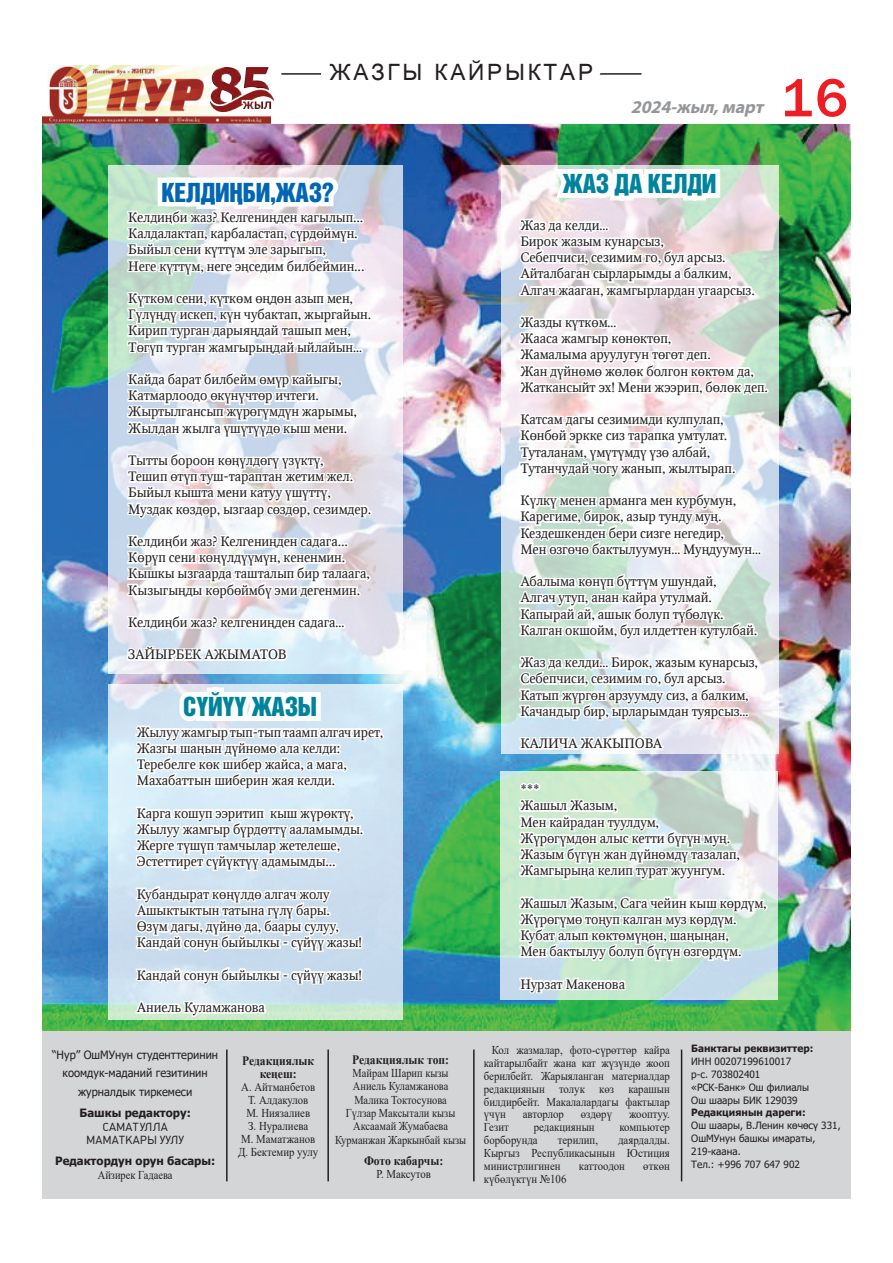
<style>
.page{position:relative;width:893px;height:1263px;background:#fff}
.page>*{position:absolute;margin:0;border:0;box-sizing:border-box;transform-origin:0 0}
.t1{font:54.15px "Q3 Franklin Gothic Medium C";color:#ee1d23}
.t2{font:24px "Q3 Helvetica Inserat Cyrillic";letter-spacing:-.01em;color:#00839d}
.t3{font:24px "Q3 Helvetica Inserat Cyrillic";letter-spacing:-.01em;color:#0166b3}
.t4{font:22.5px "Arial Q2";letter-spacing:.125em;color:#231f20}
.t5{font:italic 700 18px "Myriad Pro";color:#939598}
.t6{font:13.5px/16.2px "Q3 Octava C";letter-spacing:-.01em;color:#231f20}
.t7{font:700 12.9px/12.9px "Times New Roman";color:#231f20;text-align:center;scale:.9 1}
.t8{font:12px/12.9px "Times New Roman";color:#231f20;text-align:justify;scale:.9 1}
.t9{font:12px/13.4px "Times New Roman";color:#231f20;text-align:center;scale:.87 1}
.t10{font:11.4px/18.5px "Tahoma";color:#231f20;text-align:center}
.t11{font:700 11.4px "Tahoma";color:#231f20}
.t12{font:11.4px/13.4px "Q3 DIN";color:#231f20;text-align:center}
.t13{font:10.05px/12.9px "Tahoma";color:#231f20}
.t14{font:700 10.05px "Tahoma";color:#231f20}
</style>
<div class="page">
<hr style="left:43px;top:124px;width:807px;height:1px;background:#231f20">
<img style="left:43px;top:65px;width:82px;height:58px">
<div style="left:42px;top:1030px;width:808px;height:169px;background:#d4d5d7"></div>
<img style="left:43px;top:125px;width:807px;height:905px">
<svg style="left:109px;top:165px;width:16px;height:509px;background:#cbdee0"></svg>
<svg style="left:109px;top:684px;width:16px;height:336px;background:#d3e7f2"></svg>
<svg style="left:771px;top:165px;width:7px;height:589px;background:#d7e2de"></svg>
<svg style="left:771px;top:771px;width:7px;height:229px"></svg>
<img style="left:125px;top:65px;width:646px;height:1117px">
<h3 class="t4" style="left:330px;top:60px;width:265px">ЖАЗГЫ КАЙРЫКТАР</h3>
<h3 class="t5" style="left:631px;top:96px;width:139px">2024-жыл,март</h3>
<h1 class="t1" style="left:782px;top:68px;width:68px">16</h1>
<h2 class="t3" style="left:161px;top:178px;width:174px">КЕЛДИЎБИ,ЖАЗ?</h2>
<p class="t6" style="left:128px;top:210px;width:238px">Келдиўби жаз? Келгениўден кагылып...<br>Калдалактап, карбаластап, сїрдєймїн.<br>Быйыл сени кїттїм эле зарыгып,<br>Неге кїттїм, неге эўседим билбеймин...</p>
<p class="t6" style="left:128px;top:291px;width:245px">Кїткєм сени, кїткєм єўдєн азып мен, Гїлїўдї искеп, кїн чубактап, жыргайын.<br>Кирип турган дарыяўдай ташып мен, Тєгїп турган жамгырыўдай ыйлайын…</p>
<p class="t6" style="left:128px;top:372px;width:230px">Кайда барат билбейм ємїр кайыгы,<br>Катмарлоодо єкїнїчтєр ичтеги.<br>Жыртылгансып жїрєгїмдїн жарымы,<br>Жылдан жылга їшїтїїдє кыш мени.</p>
<p class="t6" style="left:128px;top:453px;width:244px">Тытты бороон кєўїлдєгї їзїктї,<br>Тешип єтїп туш-тараптан жетим жел.<br>Быйыл кышта мени катуу їшїттї, Муздак кєздєр, ызгаар сєздєр, сезимдер.</p>
<p class="t6" style="left:128px;top:534px;width:243px">Келдиўби жаз? Келгениўден садага...<br>Кєрїп сени кєўїлдїїмїн, кененмин.<br>Кышкы ызгаарда ташталып бир талаага, Кызыгыўды кєрбєймбї эми дегенмин.</p>
<p class="t6" style="left:128px;top:615px;width:218px">Келдиўби жаз? келгениўден садага…</p>
<p class="t6" style="left:128px;top:647px;width:160px">ЗАЙЫРБЕК АЖЫМАТОВ</p>
<h2 class="t2" style="left:183px;top:692px;width:135px">СЇЙЇЇ ЖАЗЫ</h2>
<p class="t6" style="left:137px;top:724px;width:248px">Жылуу жамгыр тып-тып таамп алгач ирет, Жазгы шаўын дїйнємє ала келди:<br>Теребелге кєк шибер жайса, а мага, Махабаттын шиберин жая келди.</p>
<p class="t6" style="left:137px;top:805px;width:228px">Карга кошуп ээритип кыш жїрєктї, Жылуу жамгыр бїрдєттї ааламымды.<br>Жерге тїшїп тамчылар жетелеше, Эстеттирет сїйїктїї адамымды...</p>
<p class="t6" style="left:137px;top:886px;width:227px">Кубандырат кєўїлдє алгач жолу<br>Ашыктыктын татына гїлї бары.<br>Єзїм дагы, дїйнє да, баары сулуу,<br>Кандай сонун быйылкы - сїйїї жазы!</p>
<p class="t6" style="left:137px;top:967px;width:227px">Кандай сонун быйылкы - сїйїї жазы!</p>
<p class="t6" style="left:137px;top:999px;width:130px">Аниель Куламжанова</p>
<h2 class="t2" style="left:563px;top:169px;width:155px">ЖАЗ ДА КЕЛДИ</h2>
<p class="t6" style="left:520px;top:217px;width:236px">Жаз да келди…<br>Бирок жазым кунарсыз,<br>Себепчиси, сезимим го, бул арсыз.<br>Айталбаган сырларымды а балким,<br>Алгач жааган, жамгырлардан угаарсыз.</p>
<p class="t6" style="left:520px;top:314px;width:249px">Жазды кїткєм…<br>Жааса жамгыр кєнєктєп,<br>Жамалыма аруулугун тєгєт деп.<br>Жан дїйнємє жєлєк болгон кєктєм да,<br>Жаткансыйт эх! Мени жээрип, бєлєк деп.</p>
<p class="t6" style="left:520px;top:412px;width:217px">Катсам дагы сезимимди кулпулап, Кєнбєй эркке сиз тарапка умтулат.<br>Туталанам, їмїтїмдї їзє албай, Тутанчудай чогу жанып, жылтырап.</p>
<p class="t6" style="left:520px;top:493px;width:242px">Кїлкї менен арманга мен курбумун, Карегиме, бирок, азыр тунду муў.<br>Кездешкенден бери сизге негедир,<br>Мен єзгєчє бактылуумун… Муўдуумун…</p>
<p class="t6" style="left:520px;top:574px;width:238px">Абалыма кєнїп бїттїм ушундай,<br>Алгач утуп, анан кайра утулмай.<br>Капырай ай, ашык болуп тїбєлїк.<br>Калган окшойм, бул илдеттен кутулбай.</p>
<p class="t6" style="left:520px;top:655px;width:239px">Жаз да келди… Бирок, жазым кунарсыз, Себепчиси, сезимим го, бул арсыз.<br>Катып жїргєн арзуумду сиз, а балким, Качандыр бир, ырларымдан туярсыз…</p>
<p class="t6" style="left:520px;top:736px;width:144px">КАЛИЧА ЖАКЫПОВА</p>
<p class="t6" style="left:520px;top:782px;width:221px">***<br>Жашыл Жазым,<br>Мен кайрадан туулдум,<br>Жїрєгїмдєн алыс кетти бїгїн муў.<br>Жазым бїгїн жан дїйнємдї тазалап,<br>Жамгырыўа келип турат жуунгум.</p>
<p class="t6" style="left:520px;top:895px;width:248px">Жашыл Жазым, Сага чейин кыш кєрдїм, Жїрєгїмє тоўуп калган муз кєрдїм.<br>Кубат алып кєктємїўєн, шаўыўан,<br>Мен бактылуу болуп бїгїн єзгєрдїм.</p>
<p class="t6" style="left:520px;top:976px;width:106px">Нурзат Макенова</p>
<p class="t10" style="left:52px;top:1046px;width:167px">“Нур” ОшМУнун студенттеринин коомдук-маданий гезитинин журналдык тиркемеси</p>
<p class="t11" style="left:80px;top:1105px;width:113px">Башкы редактору:</p>
<p class="t12" style="left:86px;top:1120px;width:99px">САМАТУЛЛА<br>МАМАТКАРЫ УУЛУ</p>
<p class="t11" style="left:55px;top:1153px;width:162px">Редактордун орун басары:</p>
<p class="t9" style="left:98px;top:1167px;width:87px">Айзирек Гадаева</p>
<p class="t7" style="left:242px;top:1054px;width:82px">Редакциялык кеңеш:</p>
<p class="t8" style="left:238px;top:1080px;width:91px;text-align:center">А. Айтманбетов<br>Т. Алдакулов<br>М. Ниязалиев<br>З. Нуралиева<br>М. Маматжанов<br>Д. Бектемир уулу</p>
<p class="t7" style="left:352px;top:1052px;width:109px">Редакциялык топ:</p>
<p class="t9" style="left:335px;top:1066px;width:152px">Майрам Шарип кызы<br>Аниель Куламжанова<br>Малика Токтосунова<br>Гүлзар Максытали кызы<br>Аксаамай Жумабаева<br>Курманжан Жаркынбай кызы</p>
<p class="t7" style="left:364px;top:1154px;width:90px">Фото кабарчы:</p>
<p class="t8" style="left:376px;top:1167px;width:62px">Р. Максутов</p>
<p class="t8" style="left:484px;top:1043px;width:208px;text-indent:8px">Кол жазмалар, фото-сүрөттөр кайра кайтарылбайт жана кат жүзүндө жооп берилбейт. Жарыяланган материалдар редакциянын толук көз карашын билдирбейт. Макалалардагы фактылар үчүн</p>
<p class="t8" style="left:523px;top:1107px;width:47px">авторлор</p>
<p class="t8" style="left:581px;top:1107px;width:36px">өздөрү</p>
<p class="t8" style="left:629px;top:1107px;width:47px">жооптуу.</p>
<p class="t8" style="left:484px;top:1120px;width:29px">Гезит</p>
<p class="t8" style="left:534px;top:1120px;width:69px">редакциянын</p>
<p class="t8" style="left:620px;top:1120px;width:57px">компьютер</p>
<p class="t8" style="left:484px;top:1133px;width:61px">борборунда</p>
<p class="t8" style="left:558px;top:1133px;width:46px">терилип,</p>
<p class="t8" style="left:484px;top:1133px;width:208px;text-indent:134px">даярдалды.<br>Кыргыз Республикасынын Юстиция министрлигинен</p>
<p class="t8" style="left:579px;top:1159px;width:53px">каттоодон</p>
<p class="t8" style="left:643px;top:1159px;width:31px">өткөн</p>
<p class="t8" style="left:484px;top:1172px;width:93px">күбөлүктүн №106</p>
<p class="t14" style="left:691px;top:1041px;width:124px">Банктагы реквизиттер:</p>
<p class="t13" style="left:691px;top:1055px;width:119px">ИНН 00207199610017 р-с. 703802401 «РСК-Банк» Ош филиалы<br>Ош шаары БИК 129039</p>
<p class="t14" style="left:691px;top:1106px;width:116px">Редакциянын дареги:</p>
<p class="t13" style="left:691px;top:1120px;width:151px">Ош шаары, В.Ленин көчөсү 331,<br>ОшМУнун башкы имараты,<br>219-каана.<br>Тел.: +996 707 647 902</p>
</div>
